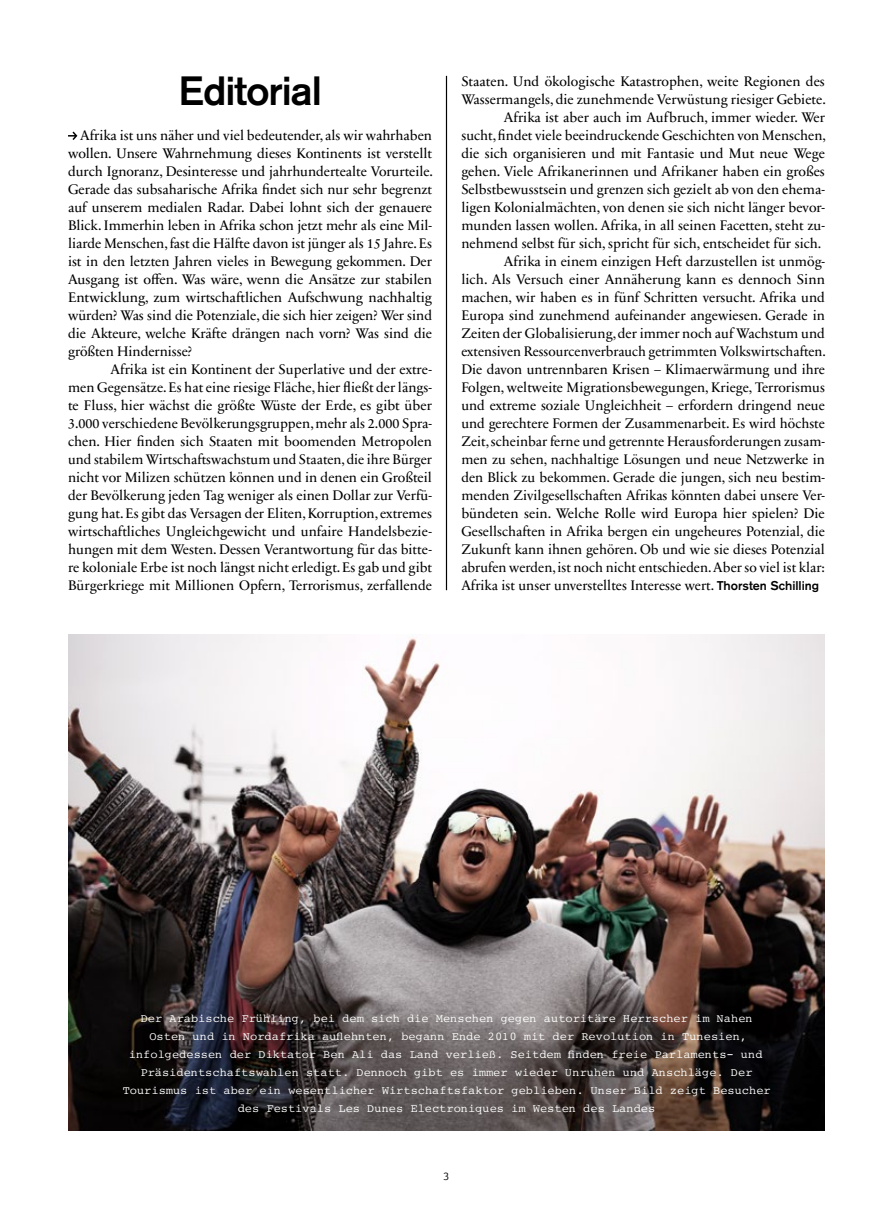
<style>
.page{position:relative;width:893px;height:1208px;background:#fff}
.page>*{position:absolute;margin:0;border:0;box-sizing:border-box;transform-origin:0 0}
.t1{font:500 40.5px "Akzidenz Grotesk BE";letter-spacing:-.025em;color:#000}
.t2{font:14.1px/18px "Sabon Next LT";color:#000;text-align:justify}
.t3{font:12px/18px "Courier LT";color:#fff;text-align:center}
.t4{font:12px "Courier LT";color:#000}
.s1{font-family:"Akzidenz Grotesk BE";font-weight:500;font-size:12.6px}
</style>
<div class="page">
<img style="left:68px;top:634px;width:757px;height:496px">
<svg style="left:68px;top:131px;width:9px;height:9px"></svg>
<hr style="left:446px;top:76px;width:1px;height:514px;background:#000">
<h1 class="t1" style="left:179px;top:66px;width:145px">Editorial</h1>
<p class="t2" style="left:461px;top:73px;width:365px">Staaten. Und ökologische Katastrophen, weite Regionen des</p>
<p class="t2" style="left:461px;top:91px;width:366px">Wassermangels, die zunehmende Verwüstung riesiger Gebiete.</p>
<p class="t2" style="left:504px;top:109px;width:323px">Afrika ist aber auch im Aufbruch, immer wieder. Wer</p>
<p class="t2" style="left:461px;top:127px;width:366px">sucht, findet viele beeindruckende Geschichten von Menschen,</p>
<p class="t2" style="left:461px;top:145px;width:365px">die sich organisieren und mit Fantasie und Mut neue Wege</p>
<p class="t2" style="left:461px;top:163px;width:365px">gehen. Viele Afrikanerinnen und Afrikaner haben ein großes</p>
<p class="t2" style="left:461px;top:181px;width:365px">Selbstbewusstsein und grenzen sich gezielt ab von den ehema-</p>
<p class="t2" style="left:461px;top:199px;width:365px">ligen Kolonialmächten, von denen sie sich nicht länger bevor-</p>
<p class="t2" style="left:461px;top:217px;width:365px">munden lassen wollen. Afrika, in all seinen Facetten, steht zu-</p>
<p class="t2" style="left:461px;top:235px;width:362px">nehmend selbst für sich, spricht für sich, entscheidet für sich.</p>
<p class="t2" style="left:504px;top:253px;width:323px">Afrika in einem einzigen Heft darzustellen ist unmög-</p>
<p class="t2" style="left:461px;top:271px;width:365px">lich. Als Versuch einer Annäherung kann es dennoch Sinn</p>
<p class="t2" style="left:461px;top:289px;width:365px">machen, wir haben es in fünf Schritten versucht. Afrika und</p>
<p class="t2" style="left:461px;top:307px;width:365px">Europa sind zunehmend aufeinander angewiesen. Gerade in</p>
<p class="t2" style="left:461px;top:325px;width:365px">Zeiten der Globalisierung, der immer noch auf Wachstum und</p>
<p class="t2" style="left:461px;top:343px;width:366px">extensiven Ressourcenverbrauch getrimmten Volkswirtschaften.</p>
<p class="t2" style="left:461px;top:361px;width:365px">Die davon untrennbaren Krisen – Klimaerwärmung und ihre</p>
<p class="t2" style="left:461px;top:379px;width:365px">Folgen, weltweite Migrationsbewegungen, Kriege, Terrorismus</p>
<p class="t2" style="left:461px;top:397px;width:365px">und extreme soziale Ungleichheit – erfordern dringend neue</p>
<p class="t2" style="left:461px;top:415px;width:365px">und gerechtere Formen der Zusammenarbeit. Es wird höchste</p>
<p class="t2" style="left:461px;top:433px;width:365px">Zeit, scheinbar ferne und getrennte Herausforderungen zusam-</p>
<p class="t2" style="left:461px;top:451px;width:365px">men zu sehen, nachhaltige Lösungen und neue Netzwerke in</p>
<p class="t2" style="left:461px;top:469px;width:365px">den Blick zu bekommen. Gerade die jungen, sich neu bestim-</p>
<p class="t2" style="left:461px;top:487px;width:365px">menden Zivilgesellschaften Afrikas könnten dabei unsere Ver-</p>
<p class="t2" style="left:461px;top:505px;width:365px">bündeten sein. Welche Rolle wird Europa hier spielen? Die</p>
<p class="t2" style="left:461px;top:523px;width:365px">Gesellschaften in Afrika bergen ein ungeheures Potenzial, die</p>
<p class="t2" style="left:461px;top:541px;width:365px">Zukunft kann ihnen gehören. Ob und wie sie dieses Potenzial</p>
<p class="t2" style="left:461px;top:559px;width:365px">abrufen werden, ist noch nicht entschieden. Aber so viel ist klar:</p>
<p class="t2" style="left:461px;top:577px;width:359px">Afrika ist unser unverstelltes Interesse wert. <span class="s1">Thorsten Schilling</span></p>
<p class="t2" style="left:68px;top:127px;width:366px;text-indent:12px">Afrika ist uns näher und viel bedeutender, als wir wahrhaben wollen. Unsere Wahrnehmung dieses Kontinents ist verstellt durch Ignoranz, Desinteresse und jahrhundertealte Vorurteile.<br>Gerade das subsaharische Afrika findet sich nur sehr begrenzt auf unserem medialen Radar. Dabei lohnt sich der genauere Blick. Immerhin leben in Afrika schon jetzt mehr als eine Mil&shy;liarde Menschen, fast die Hälfte davon ist jünger als 15 Jahre. Es ist in den letzten Jahren vieles in Bewegung gekommen. Der Ausgang ist offen. Was wäre, wenn die Ansätze zur stabilen Entwicklung, zum wirtschaftlichen Aufschwung nachhaltig würden? Was sind die Potenziale, die sich hier zeigen? Wer sind die Akteure, welche Kräfte drängen nach vorn? Was sind die größten Hindernisse?</p>
<p class="t2" style="left:68px;top:361px;width:365px;text-indent:43px">Afrika ist ein Kontinent der Superlative und der extre&shy;men Gegensätze. Es hat eine riesige Fläche, hier fließt der längs&shy;te Fluss, hier wächst die größte Wüste der Erde, es gibt über 3.000 verschiedene Bevölkerungsgruppen, mehr als 2.000 Spra&shy;chen. Hier finden sich Staaten mit boomenden Metropolen und stabilem Wirtschaftswachstum und Staaten, die ihre Bürger nicht vor Milizen schützen können und in denen ein Großteil der Bevölkerung jeden Tag weniger als einen Dollar zur Verfü&shy;gung hat. Es gibt das Versagen der Eliten, Korruption, extremes wirtschaftliches Ungleichgewicht und unfaire Handelsbezie&shy;hungen mit dem Westen. Dessen Verantwortung für das bitte&shy;re koloniale Erbe ist noch längst nicht erledigt. Es gab und gibt Bürgerkriege mit Millionen Opfern, Terrorismus, zerfallende</p>
<p class="t3" style="left:123px;top:1010px;width:649px">Der Arabische Frühling, bei dem sich die Menschen gegen autoritäre Herrscher im Nahen Osten und in Nordafrika auflehnten, begann Ende 2010 mit der Revolution in Tunesien, infolgedessen der Diktator Ben Ali das Land verließ. Seitdem finden freie Parlaments- und Präsidentschaftswahlen statt. Dennoch gibt es immer wieder Unruhen und Anschläge. Der Tourismus ist aber ein wesentlicher Wirtschaftsfaktor geblieben. Unser Bild zeigt Besucher des Festivals Les Dunes Electroniques im Westen des Landes</p>
<p class="t4" style="left:443px;top:1170px;width:9px">3</p>
</div>
